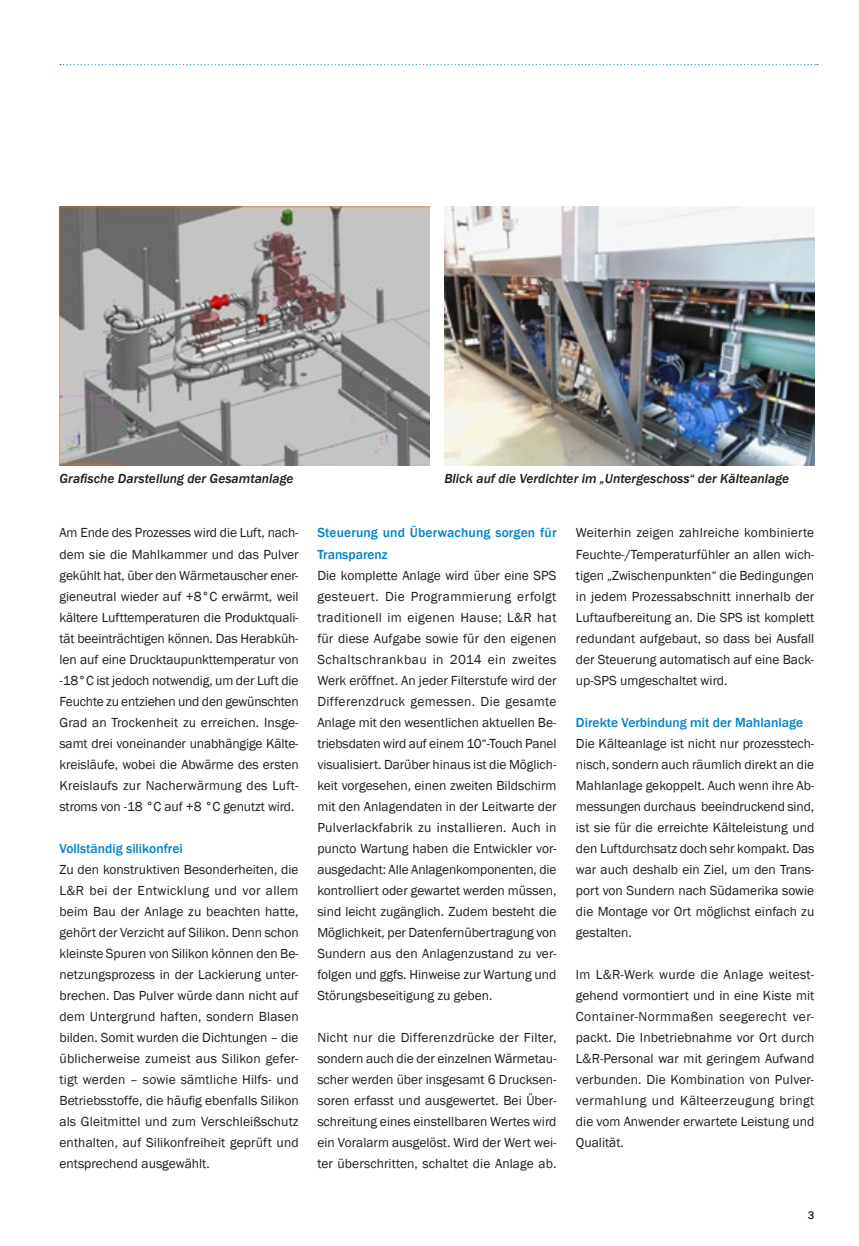
<style>
.page{position:relative;width:859px;height:1246px;background:#fff}
.page>*{position:absolute;margin:0;border:0;box-sizing:border-box;transform-origin:0 0}
.L_R_Text{font:13.5px/21px "Franklin Gothic";color:#1d1d1b;text-align:justify}
.L_R_Text_1__Absatz{font:500 13.5px/21px "Franklin Gothic";color:#0081c9}
.L_R_Text-2{font:italic 500 13.5px "Franklin Gothic";color:#1d1d1b}
.t1{font:500 11.25px "Franklin Gothic";color:#1d1d1b}
</style>
<div class="page">
<img style="left:60px;top:207px;width:369px;height:258px">
<img style="left:444px;top:207px;width:370px;height:258px">
<svg style="left:60px;top:64px;width:758px;height:1px"></svg>
<p class="L_R_Text-2" style="left:60px;top:471px;width:236px">Grafische Darstellung der Gesamtanlage</p>
<p class="L_R_Text-2" style="left:444px;top:471px;width:346px">Blick auf die Verdichter im „Untergeschoss“ der Kälteanlage</p>
<p class="L_R_Text" style="left:60px;top:523px;width:241px">Am Ende des Prozesses wird die Luft, nach&shy;dem sie die Mahlkammer und das Pulver gekühlt hat, über den Wärmetauscher ener&shy;gieneutral wieder auf +8°C erwärmt, weil kältere Lufttemperaturen die Produktquali&shy;tät beeinträchtigen können. Das Herabküh&shy;len auf eine Drucktaupunkttemperatur von -18°C ist jedoch notwendig, um der Luft die Feuchte zu entziehen und den gewünschten Grad an Trockenheit zu erreichen. Insge&shy;samt drei voneinander unabhängige Kälte&shy;kreisläufe, wobei die Abwärme des ersten Kreislaufs zur Nacherwärmung des Luft&shy;stroms von -18 °C auf +8 °C genutzt wird.</p>
<p class="L_R_Text_1__Absatz" style="left:60px;top:838px;width:125px">Vollständig silikonfrei</p>
<p class="L_R_Text" style="left:60px;top:859px;width:241px">Zu den konstruktiven Besonderheiten, die L&amp;R bei der Entwicklung und vor allem beim Bau der Anlage zu beachten hatte, gehört der Verzicht auf Silikon. Denn schon kleinste Spuren von Silikon können den Be&shy;netzungsprozess in der Lackierung unter&shy;brechen. Das Pulver würde dann nicht auf dem Untergrund haften, sondern Blasen bilden. Somit wurden die Dichtungen – die üblicherweise zumeist aus Silikon gefer&shy;tigt werden – sowie sämtliche Hilfs- und Betriebsstoffe, die häufig ebenfalls Silikon als Gleitmittel und zum Verschleißschutz enthalten, auf Silikonfreiheit geprüft und entsprechend ausgewählt.</p>
<p class="L_R_Text_1__Absatz" style="left:317px;top:523px;width:241px">Steuerung und Überwachung sorgen für<br>Transparenz</p>
<p class="L_R_Text" style="left:317px;top:565px;width:241px">Die komplette Anlage wird über eine SPS gesteuert. Die Programmierung erfolgt traditionell im eigenen Hause; L&amp;R hat für diese Aufgabe sowie für den eigenen Schaltschrankbau in 2014 ein zweites Werk eröffnet. An jeder Filterstufe wird der Differenzdruck gemessen. Die gesamte Anlage mit den wesentlichen aktuellen Be&shy;triebsdaten wird auf einem 10“-Touch Panel visualisiert. Darüber hinaus ist die Möglich&shy;keit vorgesehen, einen zweiten Bildschirm mit den Anlagendaten in der Leitwarte der Pulverlackfabrik zu installieren. Auch in puncto Wartung haben die Entwickler vor&shy;ausgedacht: Alle Anlagenkomponenten, die kontrolliert oder gewartet werden müssen, sind leicht zugänglich. Zudem besteht die Möglichkeit, per Datenfernübertragung von Sundern aus den Anlagenzustand zu ver&shy;folgen und ggfs. Hinweise zur Wartung und Störungsbeseitigung zu geben.</p>
<p class="L_R_Text" style="left:317px;top:1027px;width:241px">Nicht nur die Differenzdrücke der Filter, sondern auch die der einzelnen Wärmetau&shy;scher werden über insgesamt 6 Drucksen&shy;soren erfasst und ausgewertet. Bei Über&shy;schreitung eines einstellbaren Wertes wird ein Voralarm ausgelöst. Wird der Wert wei&shy;ter überschritten, schaltet die Anlage ab.</p>
<p class="L_R_Text" style="left:576px;top:523px;width:240px">Weiterhin zeigen zahlreiche kombinierte Feuchte-/Temperaturfühler an allen wich&shy;tigen „Zwischenpunkten“ die Bedingungen in jedem Prozessabschnitt innerhalb der Luftaufbereitung an. Die SPS ist komplett redundant aufgebaut, so dass bei Ausfall der Steuerung automatisch auf eine Back&shy;up-SPS umgeschaltet wird.</p>
<p class="L_R_Text_1__Absatz" style="left:576px;top:712px;width:229px">Direkte Verbindung mit der Mahlanlage</p>
<p class="L_R_Text" style="left:576px;top:733px;width:240px">Die Kälteanlage ist nicht nur prozesstech&shy;nisch, sondern auch räumlich direkt an die Mahlanlage gekoppelt. Auch wenn ihre Ab&shy;messungen durchaus beeindruckend sind, ist sie für die erreichte Kälteleistung und den Luftdurchsatz doch sehr kompakt. Das war auch deshalb ein Ziel, um den Trans&shy;port von Sundern nach Südamerika sowie die Montage vor Ort möglichst einfach zu gestalten.</p>
<p class="L_R_Text" style="left:576px;top:964px;width:240px">Im L&amp;R-Werk wurde die Anlage weitest&shy;gehend vormontiert und in eine Kiste mit Container-Normmaßen seegerecht ver&shy;packt. Die Inbetriebnahme vor Ort durch L&amp;R-Personal war mit geringem Aufwand verbunden. Die Kombination von Pulver&shy;vermahlung und Kälteerzeugung bringt die vom Anwender erwartete Leistung und Qualität.</p>
<p class="t1" style="left:808px;top:1208px;width:8px">3</p>
</div>
